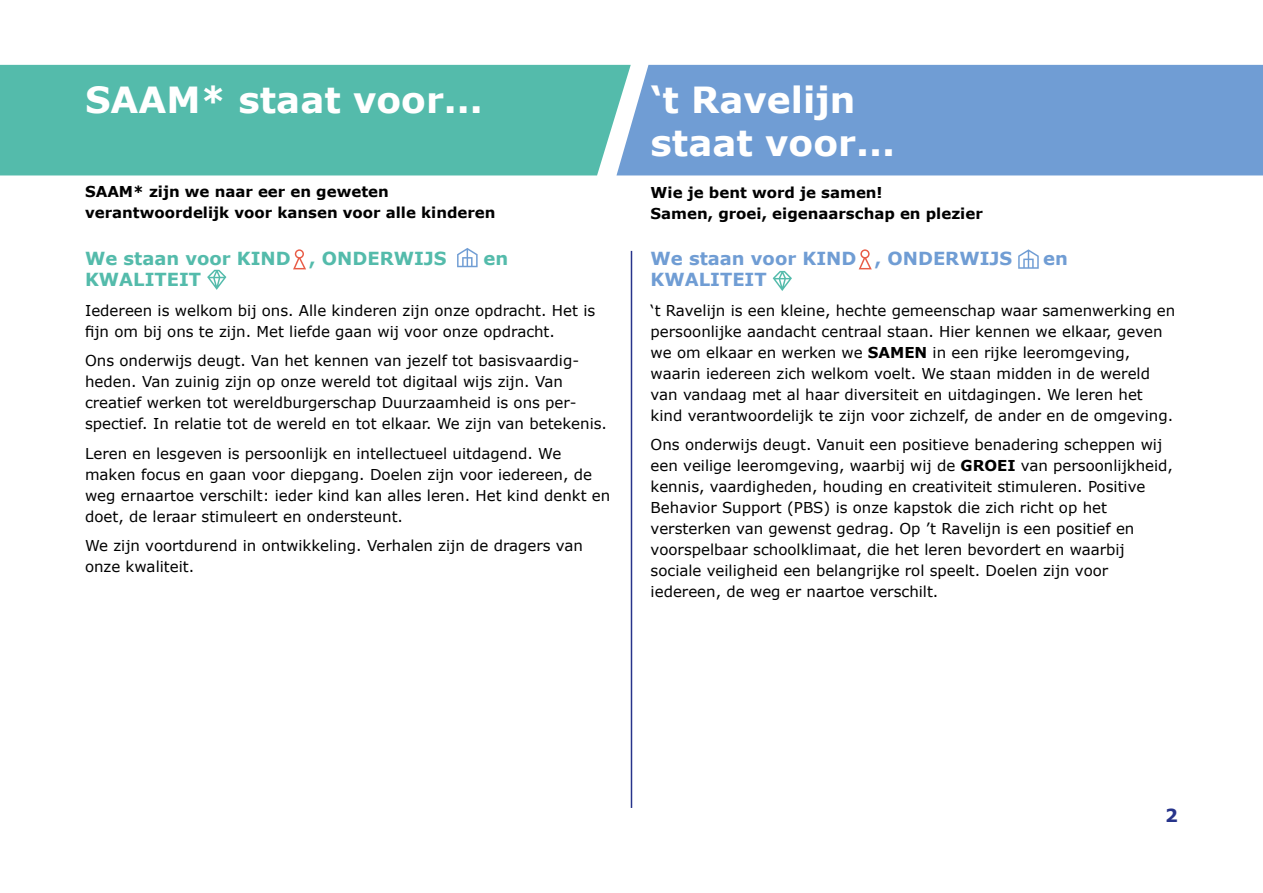
<style>
.page{position:relative;width:1263px;height:893px;background:#fff}
.page>*{position:absolute;margin:0;border:0;box-sizing:border-box;transform-origin:0 0}
.t1{font:700 36px "Verdana";color:#fff}
.t2{font:700 18px "Verdana";color:#54bbab}
.t3{font:700 18px "Verdana";color:#709dd4}
.t4{font:700 18px "Verdana";color:#27348b}
.t5{font:15px/21px "Verdana";color:#000}
.t6{font:700 15px/21px "Verdana";color:#000}
.s1{font-weight:700}
</style>
<div class="page">
<hr style="left:631px;top:251px;width:1px;height:557px;background:#27348b">
<svg style="left:293px;top:249px;width:13px;height:20px"></svg>
<svg style="left:859px;top:249px;width:13px;height:20px"></svg>
<svg style="left:207px;top:270px;width:19px;height:20px"></svg>
<svg style="left:773px;top:271px;width:19px;height:20px"></svg>
<svg style="left:457px;top:248px;width:21px;height:19px"></svg>
<svg style="left:1018px;top:249px;width:21px;height:20px"></svg>
<div style="left:631px;top:65px;width:632px;height:110px;background:#709dd4"></div>
<div style="left:0;top:65px;width:631px;height:110px;background:#54bbab"></div>
<p class="t1" style="left:85px;top:76px;width:399px">SAAM* staat voor...</p>
<p class="t6" style="left:85px;top:181px;width:412px">SAAM* zijn we naar eer en geweten verantwoordelijk voor kansen voor alle kinderen</p>
<p class="t2" style="left:85px;top:246px;width:363px">We staan voor KIND , ONDERWIJS</p>
<p class="t2" style="left:484px;top:246px;width:26px">en</p>
<p class="t2" style="left:85px;top:268px;width:118px">KWALITEIT</p>
<p class="t5" style="left:85px;top:300px;width:512px">Iedereen is welkom bij ons. Alle kinderen zijn onze opdracht. Het is fijn om bij ons te zijn. Met liefde gaan wij voor onze opdracht.</p>
<p class="t5" style="left:85px;top:351px;width:523px">Ons onderwijs deugt. Van het kennen van jezelf tot basisvaardig&shy;heden. Van zuinig zijn op onze wereld tot digitaal wijs zijn. Van creatief werken tot wereldburgerschap Duurzaamheid is ons per&shy;spectief. In relatie tot de wereld en tot elkaar. We zijn van betekenis.</p>
<p class="t5" style="left:85px;top:443px;width:527px">Leren en lesgeven is persoonlijk en intellectueel uitdagend. We maken focus en gaan voor diepgang. Doelen zijn voor iedereen, de weg ernaartoe verschilt: ieder kind kan alles leren. Het kind denkt en doet, de leraar stimuleert en ondersteunt.</p>
<p class="t5" style="left:85px;top:536px;width:499px">We zijn voortdurend in ontwikkeling. Verhalen zijn de dragers van onze kwaliteit.</p>
<p class="t1" style="left:651px;top:76px;width:206px">‘t Ravelijn</p>
<p class="t1" style="left:651px;top:119px;width:246px">staat voor...</p>
<p class="t6" style="left:651px;top:183px;width:234px">Wie je bent word je samen!</p>
<p class="t6" style="left:651px;top:204px;width:334px">Samen, groei, eigenaarschap en plezier</p>
<p class="t3" style="left:651px;top:246px;width:363px">We staan voor KIND , ONDERWIJS</p>
<p class="t3" style="left:1043px;top:246px;width:26px">en</p>
<p class="t3" style="left:651px;top:268px;width:118px">KWALITEIT</p>
<p class="t5" style="left:651px;top:300px;width:526px">‘t Ravelijn is een kleine, hechte gemeenschap waar samenwerking en persoonlijke aandacht centraal staan. Hier kennen we elkaar, geven we om elkaar en werken we <span class="s1">SAMEN</span> in een rijke leeromgeving, waarin iedereen zich welkom voelt. We staan midden in de wereld van vandaag met al haar diversiteit en uitdagingen. We leren het kind verantwoordelijk te zijn voor zichzelf, de ander en de omgeving.</p>
<p class="t5" style="left:651px;top:435px;width:524px">Ons onderwijs deugt. Vanuit een positieve benadering scheppen wij een veilige leeromgeving, waarbij wij de <span class="s1">GROEI</span> van persoonlijkheid, kennis, vaardigheden, houding en creativiteit stimuleren. Positive Behavior Support (PBS) is onze kapstok die zich richt op het versterken van gewenst gedrag. Op ’t Ravelijn is een positief en voorspelbaar schoolklimaat, die het leren bevordert en waarbij sociale veiligheid een belangrijke rol speelt. Doelen zijn voor iedereen, de weg er naartoe verschilt.</p>
<p class="t4" style="left:1165px;top:803px;width:14px">2</p>
</div>
